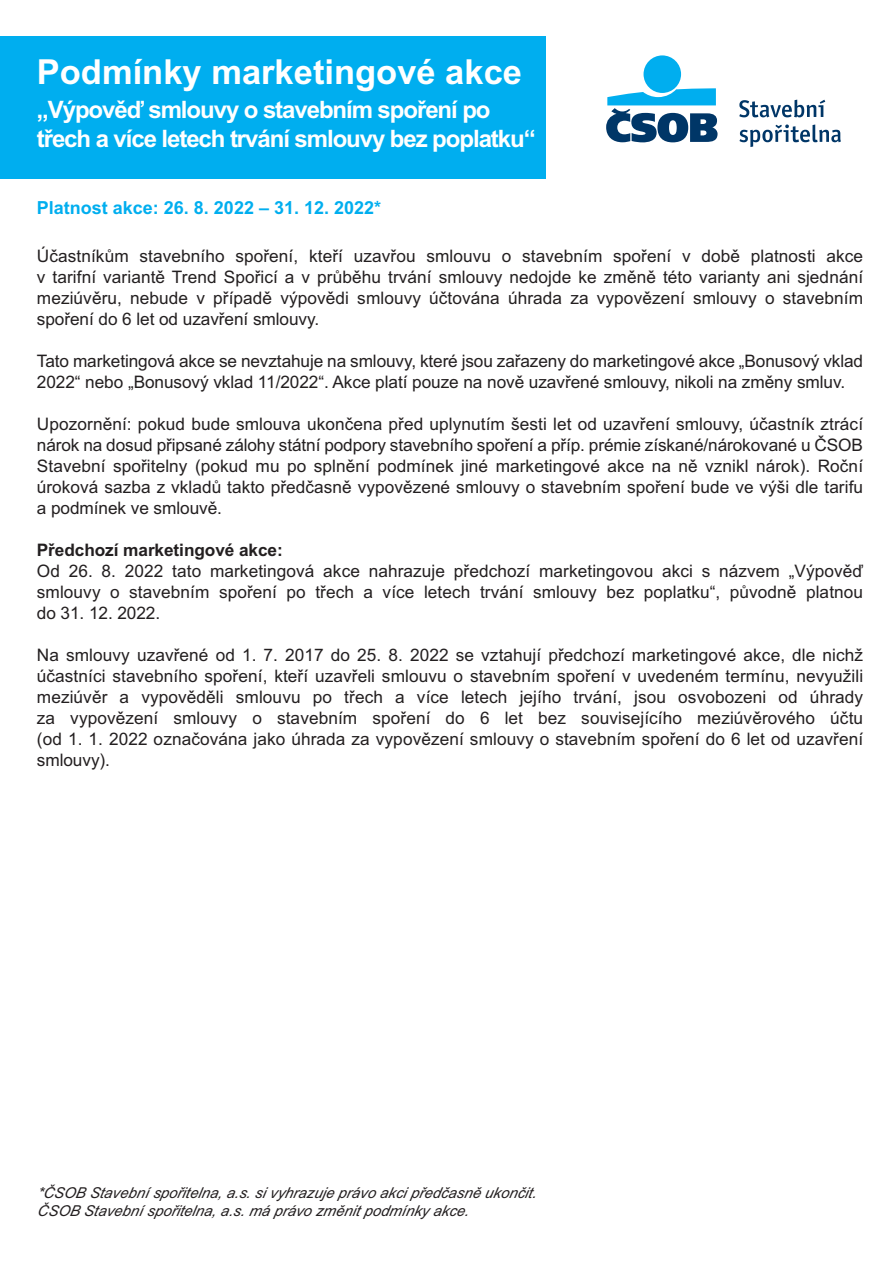
<style>
.page{position:relative;width:893px;height:1263px;background:#fff}
.page>*{position:absolute;margin:0;border:0;box-sizing:border-box;transform-origin:0 0}
.t1{font:700 34.5px "Arial";color:#fff}
.t2{font:700 24px/28.8px "Arial";letter-spacing:-.045em;color:#fff}
.t3{font:700 18px "Arial";color:#00aeef}
.t4{font:17.25px/21px "Arial";letter-spacing:-.005em;color:#231f20;text-align:justify}
.t5{font:700 17.25px "Arial";letter-spacing:-.005em;color:#231f20}
.t6{font:italic 15px/18px "Arial";color:#231f20}
</style>
<div class="page">
<div style="left:0;top:36px;width:545px;height:142px;background:#00aeef"></div>
<div style="left:643px;top:55px;width:38px;height:38px;background:#00aeef;border-radius:50%"></div>
<svg style="left:606px;top:88px;width:111px;height:54px"></svg>
<svg style="left:739px;top:100px;width:86px;height:17px"></svg>
<svg style="left:739px;top:125px;width:102px;height:22px"></svg>
<h1 class="t1" style="left:37px;top:60px;width:487px">Podmínky marketingové akce</h1>
<h2 class="t2" style="left:37px;top:98px;width:500px">„Výpověď smlouvy o stavebním spoření po třech a více letech trvání smlouvy bez poplatku“</h2>
<p class="t3" style="left:37px;top:201px;width:346px">Platnost akce: 26. 8. 2022 – 31. 12. 2022*</p>
<p class="t4" style="left:37px;top:247px;width:828px">Účastníkům stavebního spoření, kteří uzavřou smlouvu o stavebním spoření v době platnosti akce v tarifní variantě Trend Spořicí a v průběhu trvání smlouvy nedojde ke změně této varianty ani sjednání meziúvěru, nebude v případě výpovědi smlouvy účtována úhrada za vypovězení smlouvy o stavebním spoření do 6 let od uzavření smlouvy.</p>
<p class="t4" style="left:37px;top:352px;width:828px">Tato marketingová akce se nevztahuje na smlouvy, které jsou zařazeny do marketingové akce „Bonusový vklad<br>2022“ nebo „Bonusový vklad 11/2022“. Akce platí pouze na nově uzavřené smlouvy, nikoli na změny smluv.</p>
<p class="t4" style="left:37px;top:415px;width:828px">Upozornění: pokud bude smlouva ukončena před uplynutím šesti let od uzavření smlouvy, účastník ztrácí nárok na dosud připsané zálohy státní podpory stavebního spoření a příp. prémie získané/nárokované u ČSOB Stavební spořitelny (pokud mu po splnění podmínek jiné marketingové akce na ně vznikl nárok). Roční úroková sazba z vkladů takto předčasně vypovězené smlouvy o stavebním spoření bude ve výši dle tarifu a podmínek ve smlouvě.</p>
<p class="t5" style="left:37px;top:544px;width:247px">Předchozí marketingové akce:</p>
<p class="t4" style="left:37px;top:562px;width:828px">Od 26. 8. 2022 tato marketingová akce nahrazuje předchozí marketingovou akci s názvem „Výpověď smlouvy o stavebním spoření po třech a více letech trvání smlouvy bez poplatku“, původně platnou do 31. 12. 2022.</p>
<p class="t4" style="left:37px;top:646px;width:828px">Na smlouvy uzavřené od 1. 7. 2017 do 25. 8. 2022 se vztahují předchozí marketingové akce, dle nichž účastníci stavebního spoření, kteří uzavřeli smlouvu o stavebním spoření v uvedeném termínu, nevyužili meziúvěr a vypověděli smlouvu po třech a více letech jejího trvání, jsou osvobozeni od úhrady za vypovězení smlouvy o stavebním spoření do 6 let bez souvisejícího meziúvěrového účtu (od 1. 1. 2022 označována jako úhrada za vypovězení smlouvy o stavebním spoření do 6 let od uzavření smlouvy).</p>
<p class="t6" style="left:37px;top:1184px;width:503px">*ČSOB Stavební spořitelna, a.s. si vyhrazuje právo akci předčasně ukončit.<br>ČSOB Stavební spořitelna, a.s. má právo změnit podmínky akce.</p>
</div>
